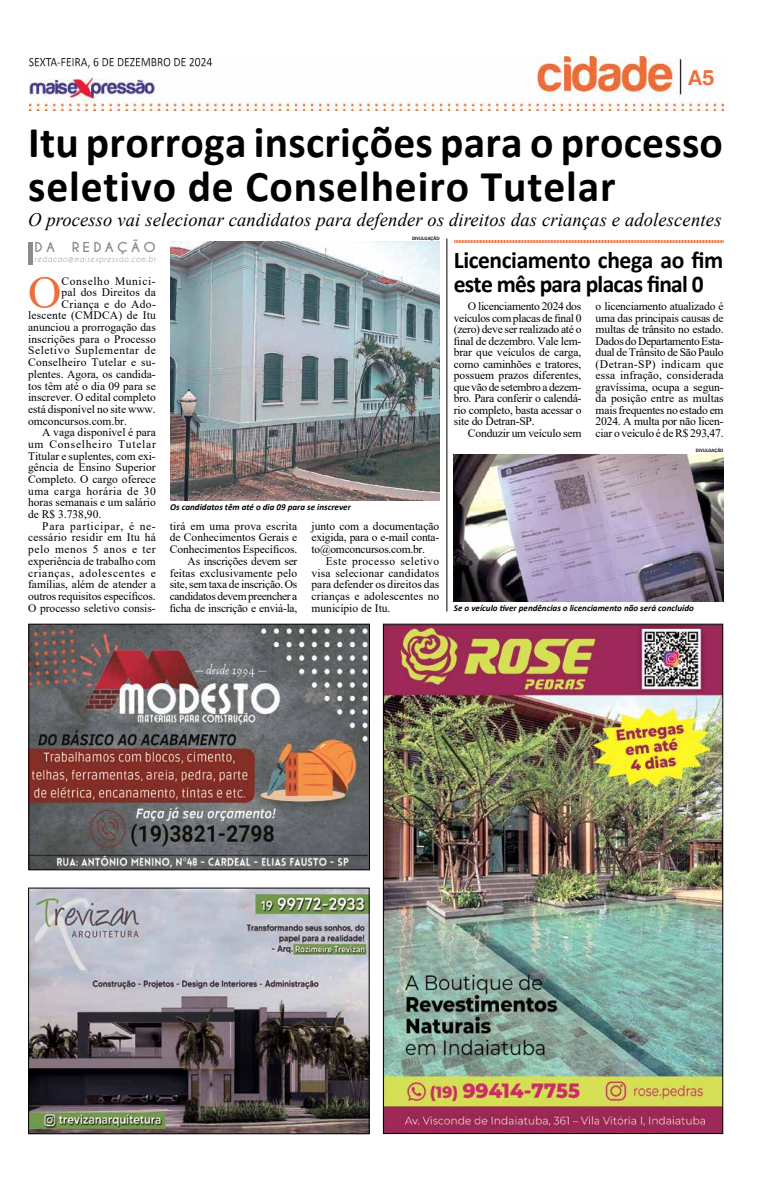
<style>
.page{position:relative;width:780px;height:1191px;background:#fff}
.page>*{position:absolute;margin:0;border:0;box-sizing:border-box;transform-origin:0 0}
.t1{font:46.2px "Times New Roman";color:#ef6f3c}
.t2{font:700 44px/44px "Calibri";letter-spacing:.005em;color:#000}
.t3{font:700 24px/24px "Calibri";letter-spacing:-.02em;color:#000}
.t4{font:22px "Harabara";color:#ef6f3c}
.t5{font:italic 19px "Times New Roman";letter-spacing:.01em;color:#000}
.t6{font:700 12.9px "Caviar Dreams";letter-spacing:.24em;color:#8b8b8b;scale:1.04 1}
.t7{font:11.5px/11.5px "Times New Roman";color:#000;text-align:justify}
.t8{font:11.5px "Times New Roman";letter-spacing:.055em;color:#000}
.t9{font:11.5px "Times New Roman";letter-spacing:.05em;color:#000}
.t10{font:11.5px "Times New Roman";letter-spacing:.025em;color:#000}
.t11{font:11.5px "Times New Roman";letter-spacing:.02em;color:#000}
.t12{font:11.5px "Times New Roman";letter-spacing:.065em;color:#000}
.t13{font:11.5px "Times New Roman";letter-spacing:-.02em;color:#000}
.t14{font:11.5px "Times New Roman";letter-spacing:.04em;color:#000}
.t15{font:11.5px "Times New Roman";letter-spacing:.03em;color:#000}
.t16{font:italic 700 9px "Calibri";color:#000}
.t17{font:italic 8.3px "Caviar Dreams";letter-spacing:.11em;color:#8b8b8b;scale:.83 1}
.t18{font:500 4.9px "Franklin Gothic";color:#000}
</style>
<div class="page">
<img style="left:29px;top:57px;width:694px;height:54px">
<img style="left:30px;top:58px;width:181px;height:9px">
<img style="left:385px;top:625px;width:336px;height:507px">
<img style="left:30px;top:889px;width:337px;height:243px">
<div style="left:28px;top:887px;width:341px;height:247px;border:1px solid #000"></div>
<img style="left:170px;top:242px;width:270px;height:259px">
<hr style="left:28px;top:242px;width:4px;height:23px;background:#8b8b8b">
<img style="left:30px;top:625px;width:338px;height:243px">
<div style="left:28px;top:623px;width:342px;height:247px;border:1px solid #000"></div>
<svg style="left:454px;top:240px;width:269px;height:3px"></svg>
<hr style="left:446px;top:238px;width:1px;height:373px;background:#000">
<img style="left:454px;top:454px;width:269px;height:147px">
<h3 class="t4" style="left:688px;top:66px;width:28px">A5</h3>
<h2 class="t2" style="left:28px;top:120px;width:696px">Itu prorroga inscrições para o processo seletivo de Conselheiro Tutelar</h2>
<h3 class="t5" style="left:28px;top:206px;width:695px">O processo vai selecionar candidatos para defender os direitos das crianças e adolescentes</h3>
<p class="t18" style="left:412px;top:235px;width:29px">DIVULGAÇÃO</p>
<p class="t6" style="left:35px;top:239px;width:21px">DA</p>
<p class="t6" style="left:72px;top:239px;width:82px">REDAÇÃO</p>
<p class="t17" style="left:35px;top:254px;width:147px">redacao@maisexpressao.com.br</p>
<h3 class="t3" style="left:454px;top:247px;width:271px">Licenciamento chega ao fim este mês para placas final 0</h3>
<p class="t7" style="left:454px;top:300px;width:129px;text-indent:14px">O licenciamento 2024 dos veículos com placas de final 0 (zero) deve ser realizado até o final de dezembro. Vale lem&shy;brar que veículos de carga, como caminhões e tratores, possuem prazos diferentes, que vão de setembro a dezem&shy;bro. Para conferir o calendá&shy;rio completo, basta acessar o site do Detran-SP.</p>
<p class="t13" style="left:468px;top:425px;width:115px">Conduzir um veículo sem</p>
<h1 class="t1" style="left:28px;top:260px;width:35px">O</h1>
<p class="t8" style="left:62px;top:273px;width:96px">Conselho Munici-</p>
<p class="t7" style="left:62px;top:286px;width:96px">pal dos Direitos da</p>
<p class="t15" style="left:62px;top:296px;width:96px">Criança e do Ado-</p>
<p class="t7" style="left:28px;top:309px;width:129px">lescente (CMDCA) de Itu</p>
<p class="t7" style="left:28px;top:321px;width:129px">anunciou a prorrogação das</p>
<p class="t7" style="left:28px;top:333px;width:129px">inscrições para o Processo</p>
<p class="t9" style="left:28px;top:342px;width:129px">Seletivo Suplementar de</p>
<p class="t10" style="left:28px;top:354px;width:129px">Conselheiro Tutelar e su-</p>
<p class="t7" style="left:28px;top:368px;width:129px">plentes. Agora, os candida-</p>
<p class="t7" style="left:28px;top:379px;width:129px">tos têm até o dia 09 para se</p>
<p class="t7" style="left:28px;top:391px;width:129px">inscrever. O edital completo</p>
<p class="t7" style="left:28px;top:403px;width:129px">está disponível no site www.</p>
<p class="t7" style="left:28px;top:414px;width:100px">omconcursos.com.br.</p>
<p class="t7" style="left:42px;top:426px;width:115px">A vaga disponível é para</p>
<p class="t12" style="left:28px;top:436px;width:129px">um Conselheiro Tutelar</p>
<p class="t7" style="left:28px;top:450px;width:129px">Titular e suplentes, com exi-</p>
<p class="t7" style="left:28px;top:461px;width:129px">gência de Ensino Superior</p>
<p class="t7" style="left:28px;top:473px;width:129px">Completo. O cargo oferece</p>
<p class="t14" style="left:28px;top:483px;width:129px">uma carga horária de 30</p>
<p class="t7" style="left:28px;top:496px;width:129px">horas semanais e um salário</p>
<p class="t7" style="left:28px;top:508px;width:75px">de R$ 3.738,90.</p>
<p class="t8" style="left:42px;top:518px;width:115px">Para participar, é ne-</p>
<p class="t11" style="left:28px;top:529px;width:129px">cessário residir em Itu há</p>
<p class="t9" style="left:28px;top:541px;width:129px">pelo menos 5 anos e ter</p>
<p class="t7" style="left:28px;top:555px;width:129px">experiência de trabalho com</p>
<p class="t8" style="left:28px;top:564px;width:129px">crianças, adolescentes e</p>
<p class="t7" style="left:28px;top:578px;width:129px">famílias, além de atender a</p>
<p class="t7" style="left:28px;top:590px;width:129px">outros requisitos específicos.</p>
<p class="t7" style="left:28px;top:601px;width:129px">O processo seletivo consis-</p>
<p class="t7" style="left:595px;top:300px;width:130px">o licenciamento atualizado é uma das principais causas de multas de trânsito no estado.<br>Dados do Departamento Esta&shy;dual de Trânsito de São Paulo (Detran-SP) indicam que essa infração, considerada gravíssima, ocupa a segun&shy;da posição entre as multas mais frequentes no estado em 2024. A multa por não licen&shy;ciar o veículo é de R$ 293,47.</p>
<p class="t18" style="left:696px;top:447px;width:29px">DIVULGAÇÃO</p>
<p class="t16" style="left:170px;top:500px;width:182px">Os candidatos têm até o dia 09 para se inscrever</p>
<p class="t7" style="left:311px;top:519px;width:129px">junto com a documentação exigida, para o e-mail conta&shy;to@omconcursos.com.br.</p>
<p class="t7" style="left:311px;top:555px;width:129px;text-indent:14px">Este processo seletivo visa selecionar candidatos para defender os direitos das crianças e adolescentes no município de Itu.</p>
<p class="t7" style="left:170px;top:520px;width:129px;text-align:right">tirá em uma prova escrita de Conhecimentos Gerais e<br>Conhecimentos Específicos.<br>As inscrições devem ser feitas exclusivamente pelo site, sem taxa de inscrição. Os candidatos devem preencher a ficha de inscrição e enviá-la,</p>
<p class="t16" style="left:454px;top:601px;width:241px">Se o veículo tiver pendências o licenciamento não será concluído</p>
</div>
